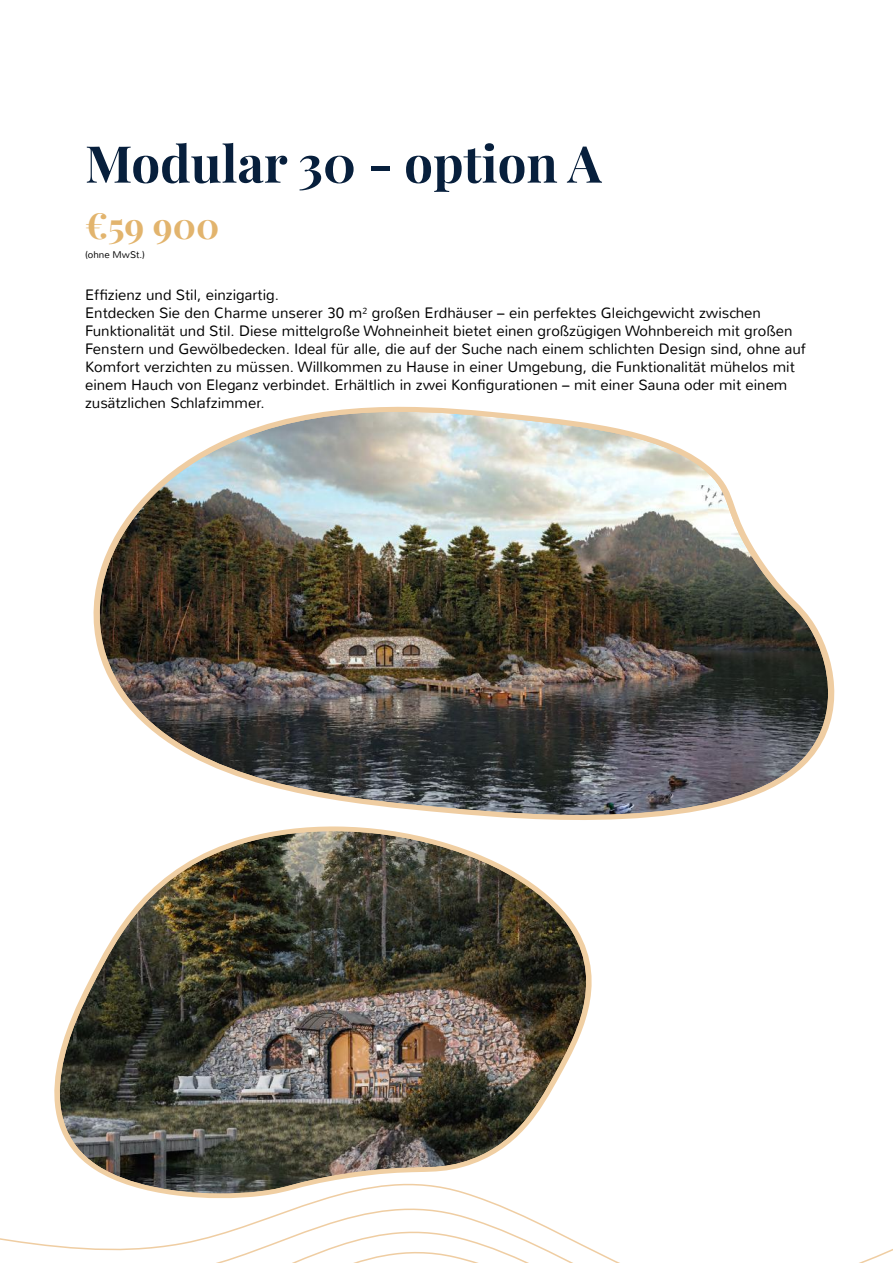
<style>
.page{position:relative;width:893px;height:1263px;background:#fff}
.page>*{position:absolute;margin:0;border:0;box-sizing:border-box;transform-origin:0 0}
.t1{font:700 51px "Playfair Display";color:#071f3c}
.t2{font:700 36px "Playfair Display";color:#e2b46d}
.t3{font:300 15px/18px "Nunito";color:#000}
.t4{font:300 9.75px "Nunito";color:#000}
</style>
<div class="page">
<svg style="left:0;top:1200px;width:893px;height:63px"></svg>
<img style="left:93px;top:406px;width:742px;height:414px">
<img style="left:54px;top:826px;width:538px;height:374px">
<h1 class="t1" style="left:85px;top:124px;width:518px">Modular 30 - option A</h1>
<h2 class="t2" style="left:85px;top:198px;width:136px">€59 900</h2>
<p class="t4" style="left:85px;top:249px;width:62px">(ohne MwSt.)</p>
<p class="t3" style="left:85px;top:286px;width:722px">Effizienz und Stil, einzigartig.<br>Entdecken Sie den Charme unserer 30 m² großen Erdhäuser – ein perfektes Gleichgewicht zwischen Funktionalität und Stil. Diese mittelgroße Wohneinheit bietet einen großzügigen Wohnbereich mit großen Fenstern und Gewölbedecken. Ideal für alle, die auf der Suche nach einem schlichten Design sind, ohne auf Komfort verzichten zu müssen. Willkommen zu Hause in einer Umgebung, die Funktionalität mühelos mit einem Hauch von Eleganz verbindet. Erhältlich in zwei Konfigurationen – mit einer Sauna oder mit einem zusätzlichen Schlafzimmer.</p>
</div>
